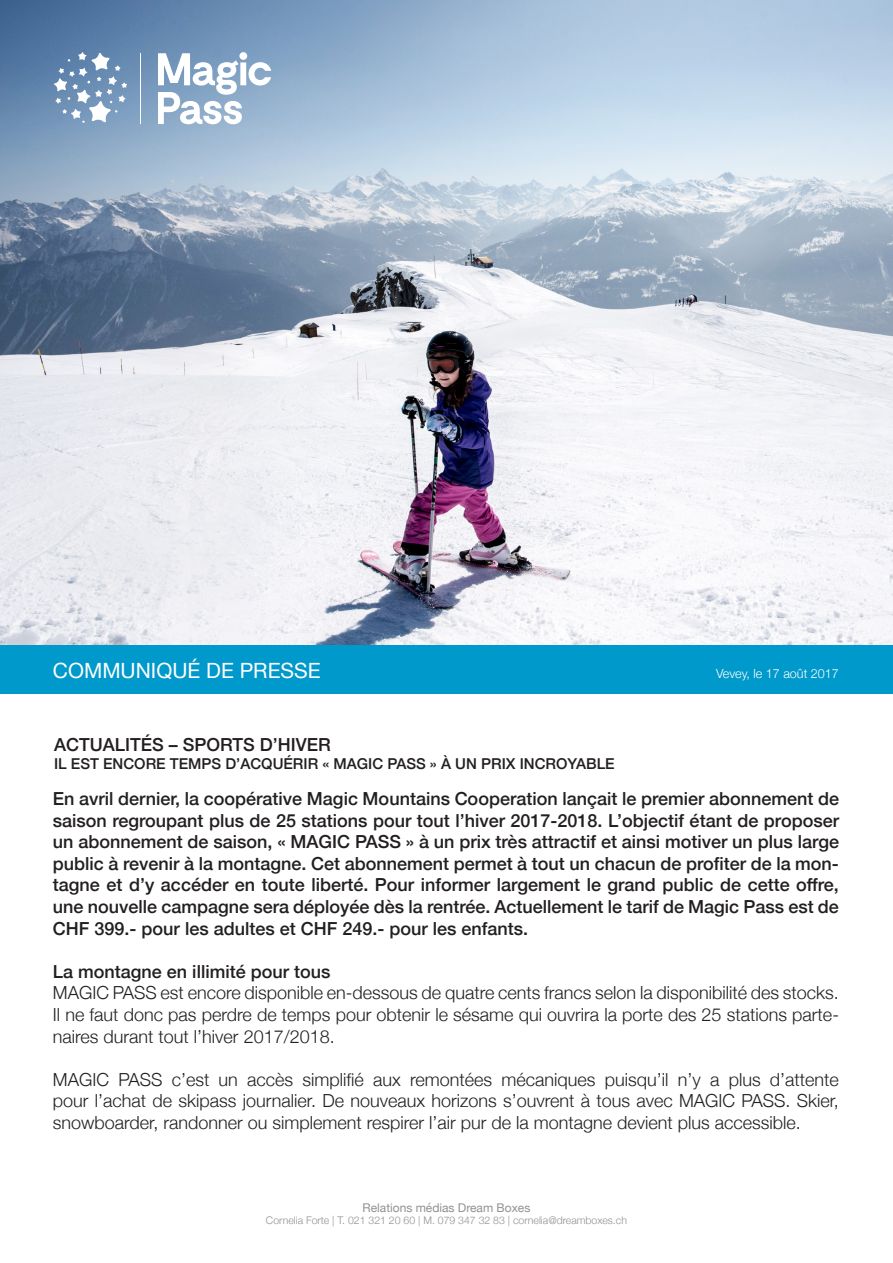
<style>
.page{position:relative;width:893px;height:1263px;background:#fff}
.page>*{position:absolute;margin:0;border:0;box-sizing:border-box;transform-origin:0 0}
.t1{font:21px "Helvetica Neue";color:#fff}
.t2{font:500 18px/21.6px "Helvetica Neue";color:#231f20;text-align:justify}
.t3{font:300 18px/21.6px "Helvetica Neue";color:#231f20;text-align:justify}
.t4{font:500 15px "Helvetica Neue";color:#231f20}
.t5{font:300 12.6px "Helvetica Neue";color:#fff}
.t6{font:12px "Helvetica Neue";color:#8f9194}
.t7{font:300 10.5px "Helvetica Neue";color:#8f9194}
</style>
<div class="page">
<img style="left:0;top:0;width:893px;height:645px">
<svg style="left:158px;top:52px;width:113px;height:72px"></svg>
<hr style="left:140px;top:53px;width:1px;height:71px;background:#fff">
<svg style="left:54px;top:52px;width:73px;height:71px;background:#87a3c2"></svg>
<div style="left:0;top:645px;width:893px;height:49px;background:#09c"></div>
<p class="t1" style="left:53px;top:656px;width:269px">COMMUNIQUÉ DE PRESSE</p>
<p class="t5" style="left:716px;top:663px;width:124px">Vevey, le 17 août 2017</p>
<p class="t2" style="left:54px;top:732px;width:278px">ACTUALITÉS – SPORTS D’HIVER</p>
<p class="t4" style="left:54px;top:751px;width:562px">IL EST ENCORE TEMPS D’ACQUÉRIR « MAGIC PASS » À UN PRIX INCROYABLE</p>
<p class="t2" style="left:53px;top:786px;width:788px">En avril dernier, la coopérative Magic Mountains Cooperation lançait le premier abonnement de saison regroupant plus de 25 stations pour tout l’hiver 2017-2018. L’objectif étant de proposer un abonnement de saison, « MAGIC PASS » à un prix très attractif et ainsi motiver un plus large public à revenir à la montagne. Cet abonnement permet à tout un chacun de profiter de la mon&shy;tagne et d’y accéder en toute liberté. Pour informer largement le grand public de cette offre, une nouvelle campagne sera déployée dès la rentrée. Actuellement le tarif de Magic Pass est de CHF 399.- pour les adultes et CHF 249.- pour les enfants.</p>
<p class="t2" style="left:53px;top:959px;width:279px">La montagne en illimité pour tous</p>
<p class="t3" style="left:53px;top:981px;width:787px">MAGIC PASS est encore disponible en-dessous de quatre cents francs selon la disponibilité des stocks.<br>Il ne faut donc pas perdre de temps pour obtenir le sésame qui ouvrira la porte des 25 stations parte&shy;naires durant tout l’hiver 2017/2018.</p>
<p class="t3" style="left:53px;top:1067px;width:787px">MAGIC PASS c’est un accès simplifié aux remontées mécaniques puisqu’il n’y a plus d’attente pour l’achat de skipass journalier. De nouveaux horizons s’ouvrent à tous avec MAGIC PASS. Skier, snowboarder, randonner ou simplement respirer l’air pur de la montagne devient plus accessible.</p>
<p class="t6" style="left:363px;top:1198px;width:169px">Relations médias Dream Boxes</p>
<p class="t7" style="left:266px;top:1212px;width:362px">Cornelia Forte | T. 021 321 20 60 | M. 079 347 32 83 | cornelia@dreamboxes.ch</p>
</div>
